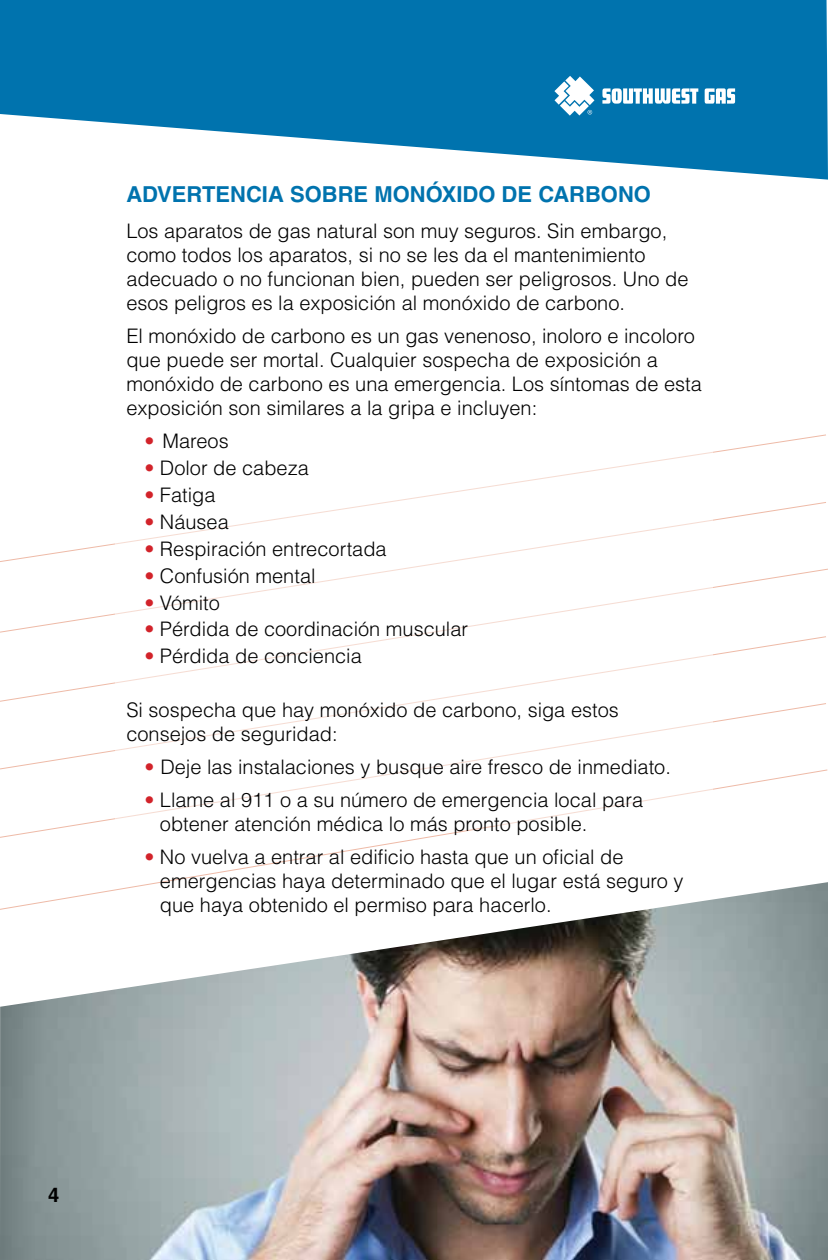
<style>
.page{position:relative;width:828px;height:1260px;background:#fff}
.page>*{position:absolute;margin:0;border:0;box-sizing:border-box;transform-origin:0 0}
.t1{font:700 22px "Helvetica LT Std";color:#0073ae}
.t2{font:300 20px/24px "Helvetica LT Std";color:#000}
.t3{font:700 20px "Helvetica LT Std";color:#000}
.s1{color:#d2232a}
</style>
<div class="page">
<svg style="left:0;top:0;width:828px;height:180px;fill:#0073ae"></svg>
<svg style="left:0;top:434px;width:826px;height:128px"></svg>
<svg style="left:0;top:769px;width:828px;height:113px"></svg>
<svg style="left:602px;top:88px;width:96px;height:16px"></svg>
<svg style="left:705px;top:88px;width:30px;height:16px"></svg>
<svg style="left:554px;top:76px;width:40px;height:40px"></svg>
<div style="left:116px;top:288px;width:597px;height:538px;background:#fff"></div>
<img style="left:0;top:882px;width:828px;height:378px">
<p class="t1" style="left:126px;top:181px;width:31px">ADVERTENCIA</p>
<p class="t1" style="left:290px;top:181px;width:17px">SOBRE</p>
<p class="t1" style="left:374px;top:181px;width:36px">MONÓ</p>
<p class="t1" style="left:442px;top:181px;width:28px">XIDO</p>
<p class="t1" style="left:502px;top:181px;width:54px">DE CARBONO</p>
<p class="t2" style="left:126px;top:219px;width:564px">Los aparatos de gas natural son muy seguros. Sin embargo, como todos los aparatos, si no se les da el mantenimiento adecuado o no funcionan bien, pueden ser peligrosos. Uno de esos peligros es la exposición al monóxido de carbono.</p>
<p class="t2" style="left:126px;top:324px;width:577px">El monóxido de carbono es un gas venenoso, inoloro e incoloro que puede ser mortal. Cualquier sospecha de exposición a monóxido de carbono es una emergencia. Los síntomas de esta exposición son similares a la gripa e incluyen:</p>
<p class="t2" style="left:144px;top:429px;width:86px"><span class="s1">•</span> Mareos</p>
<p class="t2" style="left:144px;top:456px;width:166px"><span class="s1">•</span> Dolor de cabeza</p>
<p class="t2" style="left:144px;top:483px;width:73px"><span class="s1">•</span> Fatiga</p>
<p class="t2" style="left:144px;top:510px;width:86px"><span class="s1">•</span> Náusea</p>
<p class="t2" style="left:144px;top:537px;width:244px"><span class="s1">•</span> Respiración entrecortada</p>
<p class="t2" style="left:144px;top:563px;width:173px"><span class="s1">•</span> Confusión mental</p>
<p class="t2" style="left:144px;top:590px;width:77px"><span class="s1">•</span> Vómito</p>
<p class="t2" style="left:144px;top:617px;width:325px"><span class="s1">•</span> Pérdida de coordinación muscular</p>
<p class="t2" style="left:144px;top:644px;width:219px"><span class="s1">•</span> Pérdida de conciencia</p>
<p class="t2" style="left:126px;top:698px;width:494px">Si sospecha que hay monóxido de carbono, siga estos consejos de seguridad:</p>
<p class="t2" style="left:144px;top:755px;width:528px"><span class="s1">•</span> Deje las instalaciones y busque aire fresco de inmediato.</p>
<p class="t2" style="left:160px;top:788px;width:485px;text-indent:-16px"><span class="s1">•</span> Llame al 911 o a su número de emergencia local para obtener atención médica lo más pronto posible.</p>
<p class="t2" style="left:160px;top:845px;width:525px;text-indent:-16px"><span class="s1">•</span> No vuelva a entrar al edificio hasta que un oficial de emergencias haya determinado que el lugar está seguro y que haya obtenido el permiso para hacerlo.</p>
<p class="t3" style="left:48px;top:1183px;width:13px">4</p>
</div>
